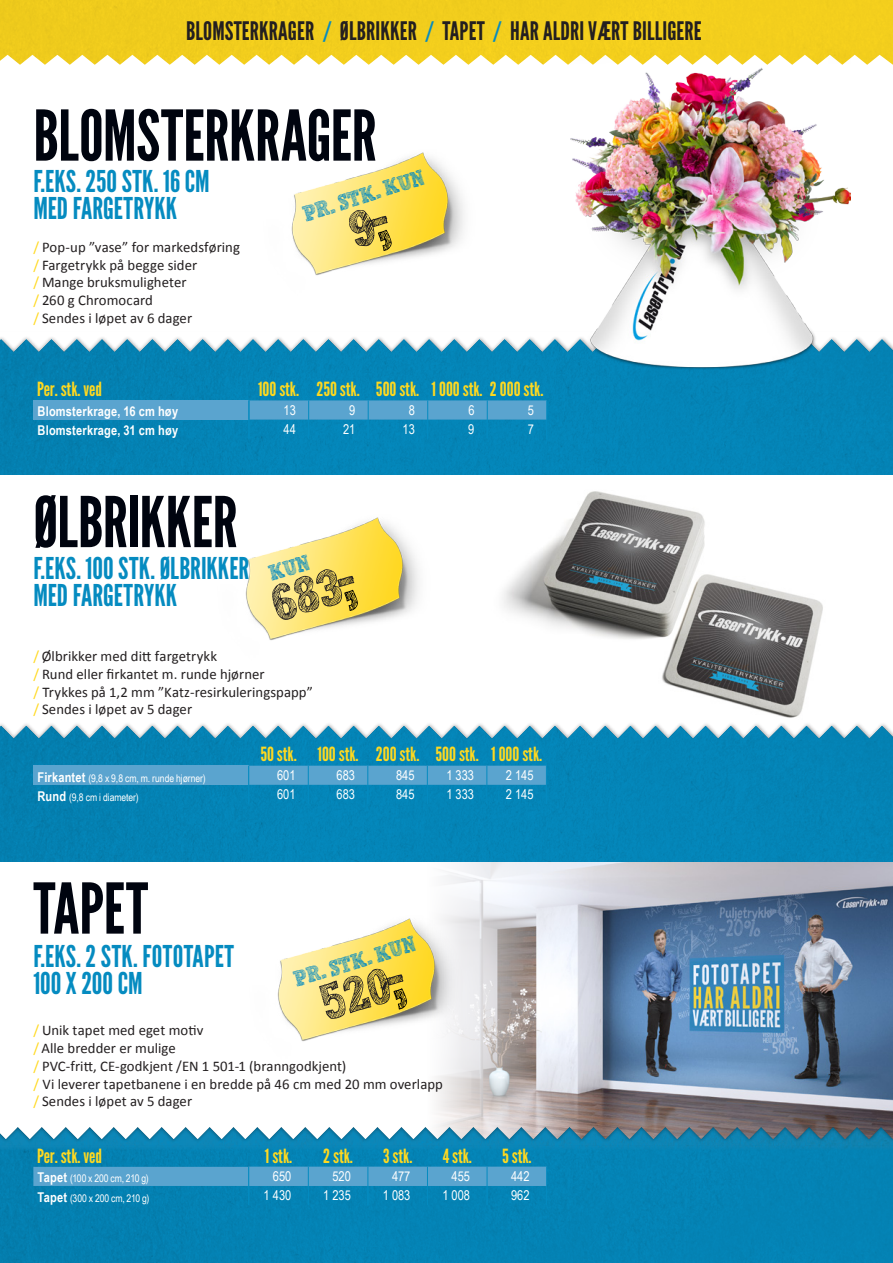
<style>
.page{position:relative;width:893px;height:1263px;background:#fff}
.page>*{position:absolute;margin:0;border:0;box-sizing:border-box;transform-origin:0 0}
.t1{font:69.75px "League Gothic";letter-spacing:-.005em;color:#00040f}
.t2{font:53.1px "Hand Scribble Sketch Rock";color:#231f20}
.t3{font:30px/26.5px "League Gothic";color:#058bc0}
.t4{font:25.5px "League Gothic";letter-spacing:.005em;color:#231f20}
.t5{font:22.5px "Hand Scribble Sketch Rock";color:#058bc0}
.t6{font:19.5px "League Gothic";color:#ffd91f}
.t7{font:14.7px/17.7px "Calibri";letter-spacing:.005em;color:#231f20}
.t8{font:13.5px "Arial Narrow";color:#fff}
.t9{font:700 13.5px/19.2px "Arial Narrow";letter-spacing:.015em;color:#fff}
.t10{font:10.5px/19.2px "Arial Narrow";letter-spacing:-.005em;color:#fff}
.s1{color:#058bc0}
.s2{color:#ffd91f}
.s3{color:#000}
.s4{font-weight:700;font-size:13.5px}
</style>
<div class="page">
<img style="left:0;top:0;width:893px;height:65px">
<img style="left:428px;top:861px;width:465px;height:265px">
<div style="left:0;top:1126px;width:893px;height:38px;background:#231f20;opacity:.42"></div>
<div style="left:0;top:1205px;width:893px;height:58px;background:#0482b4"></div>
<div style="left:0;top:739px;width:893px;height:122px;background:#0484b6"></div>
<div style="left:0;top:714px;width:893px;height:25px;background:#231f20;opacity:.42"></div>
<div style="left:0;top:715px;width:893px;height:8px;background:#fff"></div>
<img style="left:469px;top:491px;width:415px;height:227px">
<div style="left:33px;top:766px;width:216px;height:19px;background:#5aa4cf"></div>
<div style="left:0;top:353px;width:893px;height:122px;background:#0483b6"></div>
<div style="left:0;top:328px;width:893px;height:25px;background:#231f20;opacity:.42"></div>
<div style="left:0;top:328px;width:893px;height:8px;background:#fff"></div>
<img style="left:571px;top:50px;width:279px;height:323px">
<div style="left:33px;top:400px;width:216px;height:19px;background:#5aa4cf"></div>
<img style="left:291px;top:152px;width:173px;height:123px">
<img style="left:245px;top:517px;width:174px;height:123px">
<img style="left:277px;top:912px;width:196px;height:150px">
<svg style="left:248px;top:400px;width:299px;height:39px;background:#2d93c3"></svg>
<svg style="left:248px;top:766px;width:299px;height:38px;background:#2d93c2"></svg>
<svg style="left:0;top:1127px;width:893px;height:78px;background:#218bb7"></svg>
<svg style="left:346px;top:207px;width:48px;height:44px;background:#ffe364"></svg>
<svg style="left:268px;top:554px;width:43px;height:27px"></svg>
<h3 class="t4" style="left:186px;top:16px;width:517px">BLOMSTERKRAGER <span class="s1">/</span> ØLBRIKKER <span class="s1">/</span> TAPET <span class="s1">/</span> HAR ALDRI VÆRT BILLIGERE</h3>
<h1 class="t1" style="left:33px;top:94px;width:345px">BLOMSTERKRAGER</h1>
<h3 class="t3" style="left:33px;top:168px;width:178px">F.EKS. 250 STK. 16 CM<br>MED FARGETRYKK</h3>
<p class="t7" style="left:33px;top:238px;width:208px"><span class="s2">/</span> Pop-up ”vase” for markedsføring <span class="s2">/</span> Fargetrykk på begge sider<br><span class="s2">/</span> Mange bruksmuligheter<br><span class="s2">/</span> 260 g Chromocard<br><span class="s2">/</span> Sendes i løpet av 6 dager</p>
<h3 class="t5" style="left:298px;top:198px;width:127px;rotate:-18deg">PR. STK. KUN</h3>
<h3 class="t6" style="left:37px;top:377px;width:66px">Per. stk. ved</h3>
<h3 class="t6" style="left:258px;top:377px;width:287px">100 stk. 250 stk. 500 stk. 1000 stk. 2000 stk.</h3>
<p class="t9" style="left:38px;top:401px;width:142px">Blomsterkrage, 16 cm høy<br>Blomsterkrage, 31 cm høy</p>
<p class="t8" style="left:284px;top:400px;width:14px">13</p>
<p class="t8" style="left:349px;top:400px;width:8px">9</p>
<p class="t8" style="left:409px;top:400px;width:8px">8</p>
<p class="t8" style="left:468px;top:400px;width:8px">6</p>
<p class="t8" style="left:528px;top:400px;width:8px">5</p>
<p class="t8" style="left:284px;top:419px;width:14px">44</p>
<p class="t8" style="left:343px;top:419px;width:14px">21</p>
<p class="t8" style="left:403px;top:419px;width:14px">13</p>
<p class="t8" style="left:468px;top:419px;width:8px">9</p>
<p class="t8" style="left:528px;top:419px;width:8px">7</p>
<h1 class="t1" style="left:33px;top:481px;width:206px">ØLBRIKKER</h1>
<h3 class="t3" style="left:33px;top:555px;width:218px">F.EKS. 100 STK. ØLBRIKKER<br>MED FARGETRYKK</h3>
<h2 class="t2" style="left:260px;top:564px;width:89px;rotate:-17deg">683-<span class="s3">,</span></h2>
<p class="t7" style="left:33px;top:648px;width:281px"><span class="s2">/</span> Ølbrikker med ditt fargetrykk<br><span class="s2">/</span> Rund eller firkantet m. runde hjørner<br><span class="s2">/</span> Trykkes på 1,2 mm ”Katz-resirkuleringspapp” <span class="s2">/</span> Sendes i løpet av 5 dager</p>
<p class="t10" style="left:38px;top:768px;width:170px"><span class="s4">Firkantet</span> (9,8 x 9,8 cm, m. runde hjørner)<br><span class="s4">Rund</span> (9,8 cm i diameter)</p>
<h3 class="t6" style="left:260px;top:743px;width:283px">50 stk. 100 stk. 200 stk. 500 stk. 1000 stk.</h3>
<p class="t8" style="left:277px;top:765px;width:20px">601</p>
<p class="t8" style="left:337px;top:765px;width:20px">683</p>
<p class="t8" style="left:396px;top:765px;width:20px">845</p>
<p class="t8" style="left:446px;top:765px;width:29px">1 333</p>
<p class="t8" style="left:506px;top:765px;width:29px">2 145</p>
<p class="t8" style="left:277px;top:785px;width:20px">601</p>
<p class="t8" style="left:337px;top:785px;width:20px">683</p>
<p class="t8" style="left:396px;top:785px;width:20px">845</p>
<p class="t8" style="left:446px;top:785px;width:29px">1 333</p>
<p class="t8" style="left:506px;top:785px;width:29px">2 145</p>
<h1 class="t1" style="left:33px;top:867px;width:116px">TAPET</h1>
<h3 class="t3" style="left:33px;top:943px;width:202px">F.EKS. 2 STK. FOTOTAPET<br>100 X 200 CM</h3>
<h3 class="t5" style="left:289px;top:962px;width:127px;rotate:-17deg">PR. STK. KUN</h3>
<h2 class="t2" style="left:310px;top:962px;width:89px;rotate:-17deg">520-<span class="s3">,</span></h2>
<p class="t7" style="left:33px;top:1022px;width:411px"><span class="s2">/</span> Unik tapet med eget motiv<br><span class="s2">/</span> Alle bredder er mulige<br><span class="s2">/</span> PVC-fritt, CE-godkjent /EN 1 501-1 (branngodkjent)<br><span class="s2">/</span> Vi leverer tapetbanene i en bredde på 46 cm med 20 mm overlapp <span class="s2">/</span> Sendes i løpet av 5 dager</p>
<h3 class="t6" style="left:37px;top:1144px;width:66px">Per. stk. ved</h3>
<h3 class="t6" style="left:265px;top:1144px;width:29px">1 stk.</h3>
<h3 class="t6" style="left:323px;top:1144px;width:31px">2 stk.</h3>
<h3 class="t6" style="left:383px;top:1144px;width:31px">3 stk.</h3>
<h3 class="t6" style="left:443px;top:1144px;width:31px">4 stk.</h3>
<h3 class="t6" style="left:502px;top:1144px;width:31px">5 stk.</h3>
<p class="t10" style="left:38px;top:1168px;width:113px;line-height:20px"><span class="s4">Tapet</span> (100 x 200 cm, 210 g)<br><span class="s4">Tapet</span> (300 x 200 cm, 210 g)</p>
<p class="t8" style="left:273px;top:1166px;width:20px">650</p>
<p class="t8" style="left:332px;top:1166px;width:20px">520</p>
<p class="t8" style="left:392px;top:1166px;width:20px">477</p>
<p class="t8" style="left:452px;top:1166px;width:20px">455</p>
<p class="t8" style="left:511px;top:1166px;width:20px">442</p>
<p class="t8" style="left:264px;top:1186px;width:29px">1 430</p>
<p class="t8" style="left:323px;top:1186px;width:29px">1 235</p>
<p class="t8" style="left:383px;top:1186px;width:29px">1 083</p>
<p class="t8" style="left:442px;top:1186px;width:29px">1 008</p>
<p class="t8" style="left:511px;top:1186px;width:20px">962</p>
</div>
